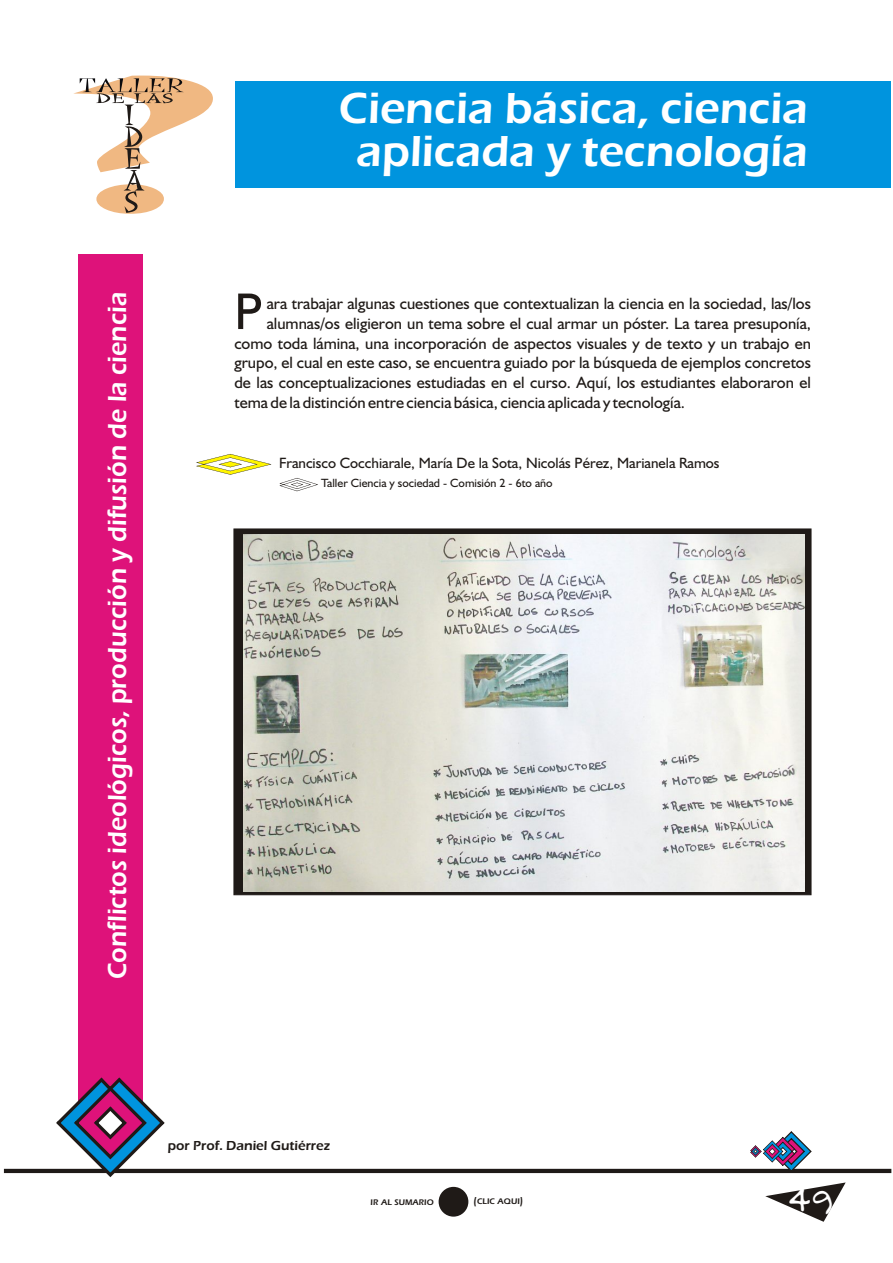
<style>
.page{position:relative;width:893px;height:1263px;background:#fff}
.page>*{position:absolute;margin:0;border:0;box-sizing:border-box;transform-origin:0 0}
.t1{font:51.9px "Humanist 521 BT";color:#1f1a17}
.t2{font:600 45px/43.5px "Eras ITC";color:#fff;text-align:center}
.t3{font:30.9px "Almagro";color:#fff}
.t4{font:600 27px "Eras ITC";color:#fff;scale:.94 1}
.t5{font:16.5px/19.6px "Humanist 521 BT";color:#1f1a17;text-align:justify}
.t6{font:15px "Humanist 521 BT";color:#1f1a17}
.t7{font:600 13.5px "Eras ITC";color:#1f1a17}
.t8{font:12px "Humanist 521 BT";color:#1f1a17}
.t9{font:600 8.4px "Eras ITC";color:#1f1a17}
.s1{font-size:10.5px}
</style>
<div class="page">
<svg style="left:234px;top:529px;width:577px;height:366px;background:#35312d"></svg>
<svg style="left:765px;top:1182px;width:81px;height:40px"></svg>
<div style="left:439px;top:1187px;width:29px;height:29px;background:#1f1a17;border-radius:50%"></div>
<hr style="left:4px;top:1169px;width:887px;height:4px;background:#1f1a17">
<div style="left:235px;top:82px;width:655px;height:106px;background:#0094de"></div>
<div style="left:78px;top:254px;width:64px;height:869px;background:#de127a"></div>
<svg style="left:73px;top:76px;width:140px;height:138px"></svg>
<svg style="left:56px;top:1077px;width:109px;height:100px"></svg>
<svg style="left:196px;top:454px;width:76px;height:21px"></svg>
<svg style="left:279px;top:478px;width:39px;height:13px"></svg>
<svg style="left:750px;top:1131px;width:62px;height:39px"></svg>
<img style="left:244px;top:534px;width:561px;height:357px">
<h3 class="t4" style="left:108px;top:979px;width:732px;rotate:-90deg">Conflictos ideológicos, producción y difusión de la ciencia</h3>
<h2 class="t2" style="left:339px;top:91px;width:471px">Ciencia básica, ciencia aplicada y tecnología</h2>
<h1 class="t1" style="left:234px;top:290px;width:30px">P</h1>
<p class="t5" style="left:267px;top:295px;width:546px">ara trabajar algunas cuestiones que contextualizan la ciencia en la sociedad, las/los</p>
<p class="t5" style="left:234px;top:315px;width:578px;text-indent:32px">alumnas/os eligieron un tema sobre el cual armar un póster. La tarea presuponía, como toda lámina, una incorporación de aspectos visuales y de texto y un trabajo en grupo, el cual en este caso, se encuentra guiado por la búsqueda de ejemplos concretos de las conceptualizaciones estudiadas en el curso. Aquí, los estudiantes elaboraron el tema de la distinción entre ciencia básica, ciencia aplicada y tecnología.</p>
<p class="t6" style="left:279px;top:456px;width:442px">Francisco Cocchiarale, María De la Sota, Nicolás Pérez, Marianela Ramos</p>
<p class="t8" style="left:321px;top:478px;width:233px">Taller Ciencia y sociedad - Comisión 2 - 6to año</p>
<p class="t7" style="left:168px;top:1141px;width:164px">por Prof. Daniel Gutiérrez</p>
<p class="t9" style="left:371px;top:1199px;width:65px">IR AL SUMARIO</p>
<p class="t9" style="left:473px;top:1198px;width:51px"><span class="s1">(</span>CLIC AQUI<span class="s1">)</span></p>
<h3 class="t3" style="left:787px;top:1181px;width:47px">49</h3>
</div>
